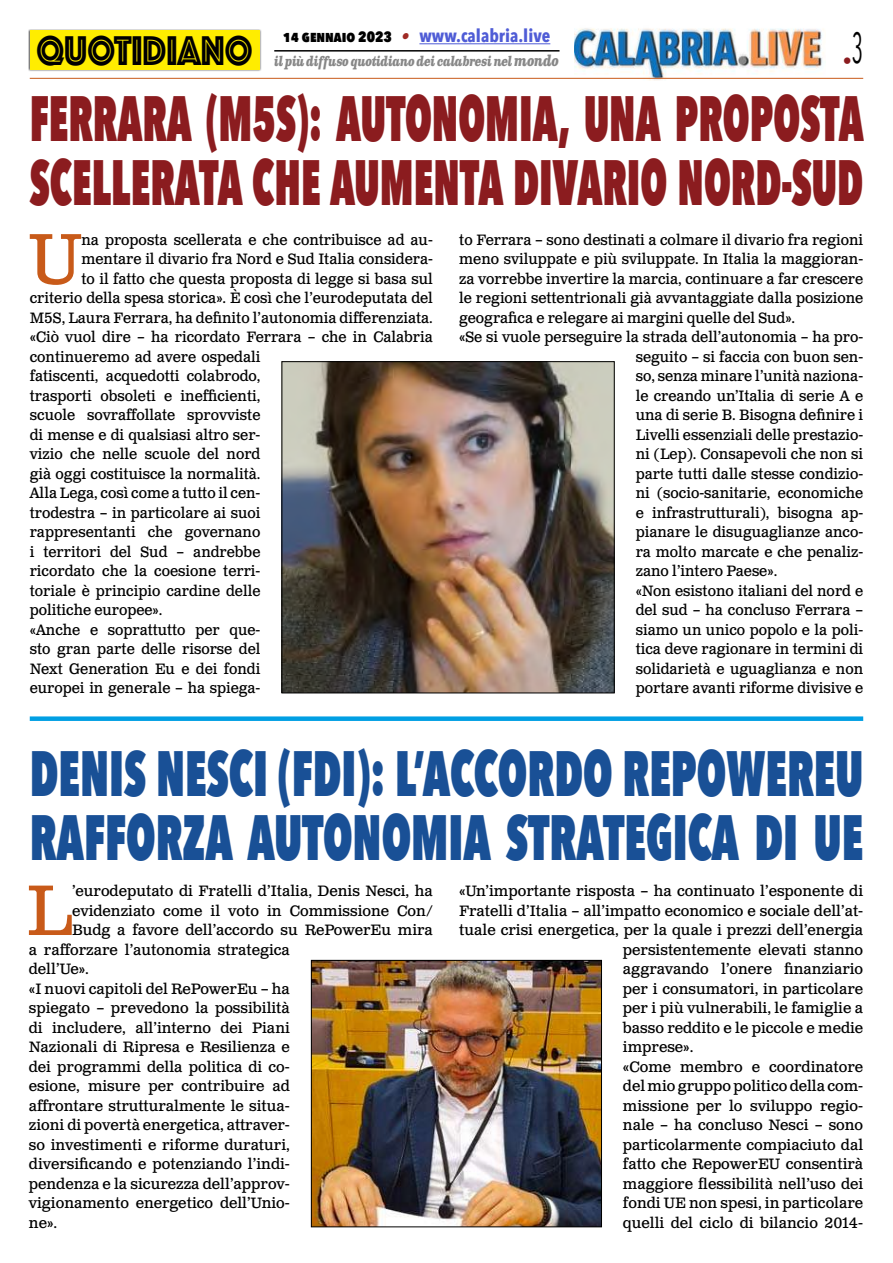
<style>
.page{position:relative;width:893px;height:1263px;background:#fff}
.page>*{position:absolute;margin:0;border:0;box-sizing:border-box;transform-origin:0 0}
.t1{font:71.25px "Clarendon Text Pro";color:#c85a19;scale:.95 1}
.t2{font:71.25px "Clarendon Text Pro";color:#c85a19}
.t3{font:800 63.9px/64.5px "Avenir Next Condensed";color:#8b1c1f;scale:.66 1}
.t4{font:800 63.9px/64.5px "Avenir Next Condensed";color:#195096;scale:.72 1}
.t5{font:43.2px "Phosphate Inline";color:#000;scale:.87 1}
.t6{font:700 18px "Avenir Next Condensed";color:#4f5cd6}
.t7{font:18px "Avenir Next Condensed";color:#8b1c1f}
.t8{font:15px "Clarendon Text Pro";color:#000;scale:.95 1}
.t9{font:15px "Clarendon Text Pro";color:#000}
.t10{font:italic 700 13.5px "Clarendon Text Pro";letter-spacing:-.05em;color:#878787;scale:.79 1}
.s1{font-weight:800;font-size:15px;color:#000}
.s2{font-family:"Clarendon Text Pro";font-style:italic;font-size:16.5px;color:#a02a25}
.s3{font-size:15px}
</style>
<div class="page">
<img style="left:574px;top:28px;width:252px;height:53px">
<hr style="left:30px;top:78px;width:833px;height:1px;background:#c85a19">
<div style="left:28px;top:29px;width:233px;height:43px;background:#000;opacity:.75"></div>
<div style="left:30px;top:31px;width:229px;height:39px;background:#ffed00"></div>
<hr style="left:419px;top:43px;width:131px;height:1px;background:#4f5cd6">
<hr style="left:274px;top:50px;width:285px;height:2px;background:#000">
<img style="left:284px;top:363px;width:328px;height:328px">
<div style="left:282px;top:361px;width:332px;height:332px;border:1px solid #000"></div>
<div style="left:30px;top:716px;width:833px;height:5px;background:#009fe3"></div>
<img style="left:313px;top:962px;width:287px;height:263px">
<div style="left:311px;top:960px;width:291px;height:267px;border:1px solid #000"></div>
<h3 class="t5" style="left:36px;top:20px;width:250px">QUOTIDIANO</h3>
<p class="t6" style="left:283px;top:25px;width:269px"><span class="s1">14 gennaio 2023</span> <span class="s2">•</span> www.calabria.live</p>
<p class="t10" style="left:274px;top:53px;width:362px">il più diffuso quotidiano dei calabresi nel <span class="s3">mondo</span></p>
<p class="t7" style="left:843px;top:46px;width:22px">•<sup>3</sup></p>
<h2 class="t3" style="left:30px;top:85px;width:1265px">FERRARA (M5S): AUTONOMIA, UNA PROPOSTA<br>SCELLERATA CHE AUMENTA DIVARIO NORD-SUD</h2>
<h1 class="t1" style="left:29px;top:216px;width:56px">U</h1>
<p class="t8" style="left:81px;top:230px;width:371px">na proposta scellerata e che contribuisce ad au-</p>
<p class="t8" style="left:81px;top:250px;width:371px">mentare il divario fra Nord e Sud Italia considera-</p>
<p class="t8" style="left:81px;top:269px;width:371px">to il fatto che questa proposta di legge si basa sul</p>
<p class="t8" style="left:30px;top:289px;width:426px">criterio della spesa storica». È così che l’eurodeputata del</p>
<p class="t8" style="left:30px;top:308px;width:426px">M5S, Laura Ferrara, ha definito l’autonomia differenziata.</p>
<p class="t8" style="left:30px;top:328px;width:426px">«Ciò vuol dire – ha ricordato Ferrara – che in Calabria</p>
<p class="t8" style="left:30px;top:347px;width:244px">continueremo ad avere ospedali</p>
<p class="t8" style="left:30px;top:367px;width:244px">fatiscenti, acquedotti colabrodo,</p>
<p class="t8" style="left:30px;top:386px;width:244px">trasporti obsoleti e inefficienti,</p>
<p class="t8" style="left:30px;top:406px;width:244px">scuole sovraffollate sprovviste</p>
<p class="t8" style="left:30px;top:425px;width:244px">di mense e di qualsiasi altro ser-</p>
<p class="t8" style="left:30px;top:445px;width:244px">vizio che nelle scuole del nord</p>
<p class="t8" style="left:30px;top:464px;width:244px">già oggi costituisce la normalità.</p>
<p class="t8" style="left:30px;top:484px;width:244px">Alla Lega, così come a tutto il cen-</p>
<p class="t8" style="left:30px;top:503px;width:244px">trodestra – in particolare ai suoi</p>
<p class="t8" style="left:30px;top:523px;width:244px">rappresentanti che governano</p>
<p class="t8" style="left:30px;top:542px;width:244px">i territori del Sud – andrebbe</p>
<p class="t8" style="left:30px;top:562px;width:244px">ricordato che la coesione terri-</p>
<p class="t8" style="left:30px;top:581px;width:244px">toriale è principio cardine delle</p>
<p class="t8" style="left:30px;top:601px;width:141px">politiche europee».</p>
<p class="t8" style="left:30px;top:620px;width:244px">«Anche e soprattutto per que-</p>
<p class="t8" style="left:30px;top:640px;width:244px">sto gran parte delle risorse del</p>
<p class="t8" style="left:30px;top:659px;width:244px">Next Generation Eu e dei fondi</p>
<p class="t8" style="left:30px;top:679px;width:244px">europei in generale – ha spiega-</p>
<p class="t8" style="left:459px;top:230px;width:427px">to Ferrara – sono destinati a colmare il divario fra regioni</p>
<p class="t8" style="left:459px;top:250px;width:427px">meno sviluppate e più sviluppate. In Italia la maggioran-</p>
<p class="t8" style="left:459px;top:269px;width:427px">za vorrebbe invertire la marcia, continuare a far crescere</p>
<p class="t8" style="left:459px;top:289px;width:427px">le regioni settentrionali già avvantaggiate dalla posizione</p>
<p class="t8" style="left:459px;top:308px;width:355px">geografica e relegare ai margini quelle del Sud».</p>
<p class="t8" style="left:459px;top:328px;width:427px">«Se si vuole perseguire la strada dell’autonomia – ha pro-</p>
<p class="t8" style="left:636px;top:347px;width:241px">seguito – si faccia con buon sen-</p>
<p class="t8" style="left:636px;top:367px;width:241px">so, senza minare l’unità naziona-</p>
<p class="t8" style="left:636px;top:386px;width:241px">le creando un’Italia di serie A e</p>
<p class="t8" style="left:636px;top:406px;width:241px">una di serie B. Bisogna definire i</p>
<p class="t8" style="left:636px;top:425px;width:241px">Livelli essenziali delle prestazio-</p>
<p class="t8" style="left:636px;top:445px;width:241px">ni (Lep). Consapevoli che non si</p>
<p class="t8" style="left:636px;top:464px;width:241px">parte tutti dalle stesse condizio-</p>
<p class="t8" style="left:636px;top:484px;width:241px">ni (socio-sanitarie, economiche</p>
<p class="t8" style="left:636px;top:503px;width:241px">e infrastrutturali), bisogna ap-</p>
<p class="t8" style="left:636px;top:523px;width:241px">pianare le disuguaglianze anco-</p>
<p class="t8" style="left:636px;top:542px;width:241px">ra molto marcate e che penaliz-</p>
<p class="t8" style="left:636px;top:562px;width:150px">zano l’intero Paese».</p>
<p class="t8" style="left:636px;top:581px;width:241px">«Non esistono italiani del nord e</p>
<p class="t8" style="left:636px;top:601px;width:241px">del sud – ha concluso Ferrara –</p>
<p class="t8" style="left:636px;top:620px;width:241px">siamo un unico popolo e la poli-</p>
<p class="t8" style="left:636px;top:640px;width:241px">tica deve ragionare in termini di</p>
<p class="t8" style="left:636px;top:659px;width:241px">solidarietà e uguaglianza e non</p>
<p class="t8" style="left:636px;top:679px;width:241px">portare avanti riforme divisive e</p>
<h2 class="t4" style="left:30px;top:740px;width:1159px">DENIS NESCI (FDI): L’ACCORDO REPOWEREU<br>RAFFORZA AUTONOMIA STRATEGICA DI UE</h2>
<h1 class="t2" style="left:26px;top:867px;width:47px">L</h1>
<p class="t9" style="left:72px;top:882px;width:362px">’eurodeputato di Fratelli d’Italia, Denis Nesci, ha</p>
<p class="t9" style="left:459px;top:882px;width:405px">«Un’importante risposta – ha continuato l’esponente di</p>
<p class="t9" style="left:459px;top:901px;width:405px">Fratelli d’Italia – all’impatto economico e sociale dell’at-</p>
<p class="t9" style="left:459px;top:921px;width:405px">tuale crisi energetica, per la quale i prezzi dell’energia</p>
<p class="t9" style="left:623px;top:940px;width:242px">persistentemente elevati stanno</p>
<p class="t9" style="left:623px;top:960px;width:242px">aggravando l’onere finanziario</p>
<p class="t9" style="left:623px;top:979px;width:242px">per i consumatori, in particolare</p>
<p class="t9" style="left:623px;top:999px;width:242px">per i più vulnerabili, le famiglie a</p>
<p class="t9" style="left:623px;top:1018px;width:242px">basso reddito e le piccole e medie</p>
<p class="t9" style="left:623px;top:1038px;width:72px">imprese».</p>
<p class="t9" style="left:623px;top:1057px;width:242px">«Come membro e coordinatore</p>
<p class="t9" style="left:623px;top:1077px;width:242px">del mio gruppo politico della com-</p>
<p class="t9" style="left:623px;top:1096px;width:242px">missione per lo sviluppo regio-</p>
<p class="t9" style="left:623px;top:1116px;width:242px">nale – ha concluso Nesci – sono</p>
<p class="t9" style="left:623px;top:1135px;width:242px">particolarmente compiaciuto dal</p>
<p class="t9" style="left:623px;top:1155px;width:242px">fatto che RepowerEU consentirà</p>
<p class="t9" style="left:623px;top:1174px;width:242px">maggiore flessibilità nell’uso dei</p>
<p class="t9" style="left:623px;top:1194px;width:242px">fondi UE non spesi, in particolare</p>
<p class="t9" style="left:623px;top:1213px;width:242px">quelli del ciclo di bilancio 2014-</p>
<p class="t9" style="left:72px;top:901px;width:362px">evidenziato come il voto in Commissione Con/</p>
<p class="t9" style="left:72px;top:921px;width:362px">Budg a favore dell’accordo su RePowerEu mira</p>
<p class="t9" style="left:29px;top:940px;width:262px">a rafforzare l’autonomia strategica</p>
<p class="t9" style="left:29px;top:960px;width:62px">dell’Ue».</p>
<p class="t9" style="left:29px;top:979px;width:262px">«I nuovi capitoli del RePowerEu – ha</p>
<p class="t9" style="left:29px;top:999px;width:262px">spiegato – prevedono la possibilità</p>
<p class="t9" style="left:29px;top:1018px;width:262px">di includere, all’interno dei Piani</p>
<p class="t9" style="left:29px;top:1038px;width:262px">Nazionali di Ripresa e Resilienza e</p>
<p class="t9" style="left:29px;top:1057px;width:262px">dei programmi della politica di co-</p>
<p class="t9" style="left:29px;top:1077px;width:262px">esione, misure per contribuire ad</p>
<p class="t9" style="left:29px;top:1096px;width:262px">affrontare strutturalmente le situa-</p>
<p class="t9" style="left:29px;top:1116px;width:262px">zioni di povertà energetica, attraver-</p>
<p class="t9" style="left:29px;top:1135px;width:262px">so investimenti e riforme duraturi,</p>
<p class="t9" style="left:29px;top:1155px;width:262px">diversificando e potenziando l’indi-</p>
<p class="t9" style="left:29px;top:1174px;width:262px">pendenza e la sicurezza dell’approv-</p>
<p class="t9" style="left:29px;top:1194px;width:262px">vigionamento energetico dell’Unio-</p>
<p class="t9" style="left:29px;top:1213px;width:30px">ne».</p>
</div>
